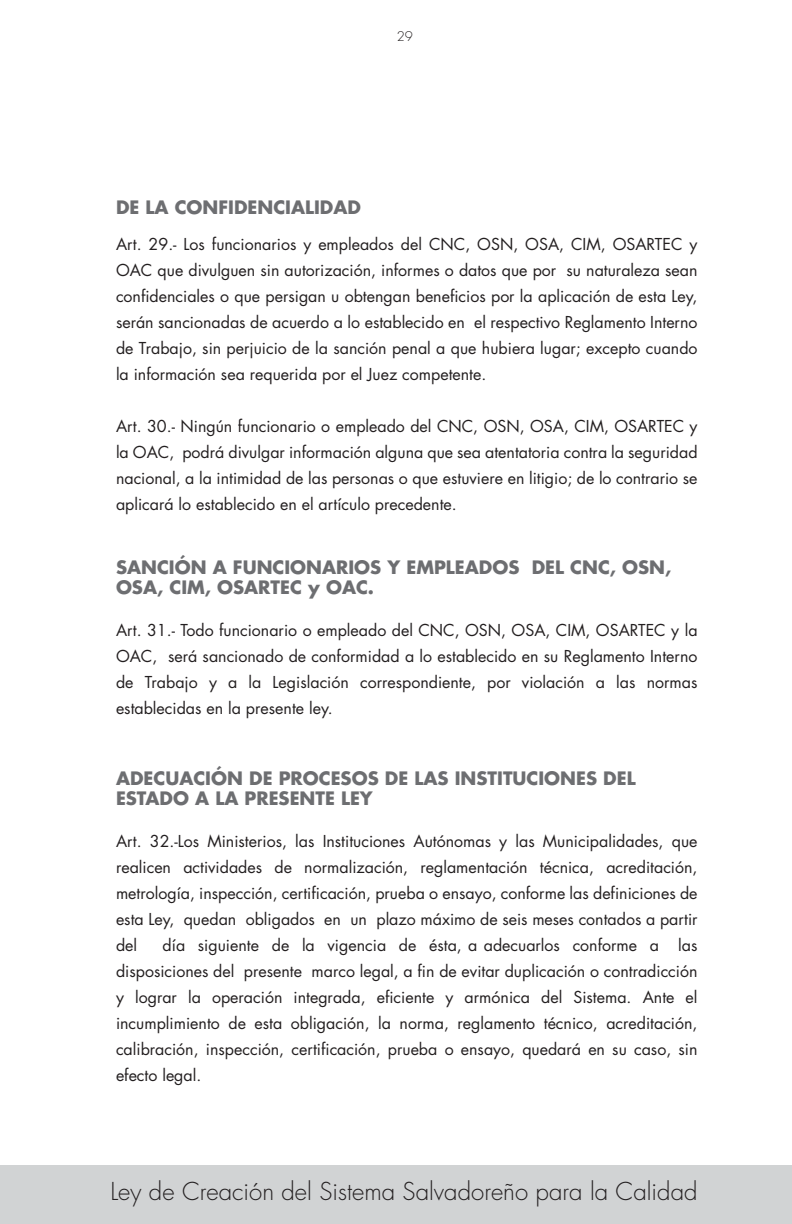
<style>
.page{position:relative;width:792px;height:1224px;background:#fff}
.page>*{position:absolute;margin:0;border:0;box-sizing:border-box;transform-origin:0 0}
.t1{font:300 24px "Futura";color:#231f20}
.t2{font:700 18px/20px "Futura";color:#6d6e71}
.t3{font:16px/26px "Futura";color:#231f20;text-align:justify}
.t4{font:300 13px "Futura";color:#231f20}
</style>
<div class="page">
<div style="left:0;top:1166px;width:792px;height:58px;background:#d1d3d4"></div>
<p class="t4" style="left:397px;top:27px;width:18px">29</p>
<p class="t2" style="left:116px;top:197px;width:246px">DE LA CONFIDENCIALIDAD</p>
<p class="t3" style="left:116px;top:231px;width:583px">Art. 29.- Los funcionarios y empleados del CNC, OSN, OSA, CIM, OSARTEC y OAC que divulguen sin autorización, informes o datos que por su naturaleza sean confidenciales o que persigan u obtengan beneficios por la aplicación de esta Ley, serán sancionadas de acuerdo a lo establecido en el respectivo Reglamento Interno de Trabajo, sin perjuicio de la sanción penal a que hubiera lugar; excepto cuando la información sea requerida por el Juez competente.</p>
<p class="t3" style="left:116px;top:413px;width:583px">Art. 30.- Ningún funcionario o empleado del CNC, OSN, OSA, CIM, OSARTEC y la OAC, podrá divulgar información alguna que sea atentatoria contra la seguridad nacional, a la intimidad de las personas o que estuviere en litigio; de lo contrario se aplicará lo establecido en el artículo precedente.</p>
<p class="t2" style="left:116px;top:557px;width:557px">SANCIÓN A FUNCIONARIOS Y EMPLEADOS DEL CNC, OSN,<br>OSA, CIM, OSARTEC y OAC.</p>
<p class="t3" style="left:116px;top:617px;width:583px">Art. 31.- Todo funcionario o empleado del CNC, OSN, OSA, CIM, OSARTEC y la OAC, será sancionado de conformidad a lo establecido en su Reglamento Interno de Trabajo y a la Legislación correspondiente, por violación a las normas establecidas en la presente ley.</p>
<p class="t2" style="left:116px;top:767px;width:521px">ADECUACIÓN DE PROCESOS DE LAS INSTITUCIONES DEL<br>ESTADO A LA PRESENTE LEY</p>
<p class="t3" style="left:116px;top:829px;width:583px">Art. 32.-Los Ministerios, las Instituciones Autónomas y las Municipalidades, que realicen actividades de normalización, reglamentación técnica, acreditación, metrología, inspección, certificación, prueba o ensayo, conforme las definiciones de esta Ley, quedan obligados en un plazo máximo de seis meses contados a partir del</p>
<p class="t3" style="left:116px;top:933px;width:583px;text-indent:47px">día siguiente de la vigencia de ésta, a adecuarlos conforme a las disposiciones del presente marco legal, a fin de evitar duplicación o contradicción y lograr la operación integrada, eficiente y armónica del Sistema. Ante el incumplimiento de esta obligación, la norma, reglamento técnico, acreditación, calibración, inspección, certificación, prueba o ensayo, quedará en su caso, sin efecto legal.</p>
<p class="t1" style="left:110px;top:1176px;width:589px">Ley de Creación del Sistema Salvadoreño para la Calidad</p>
</div>
